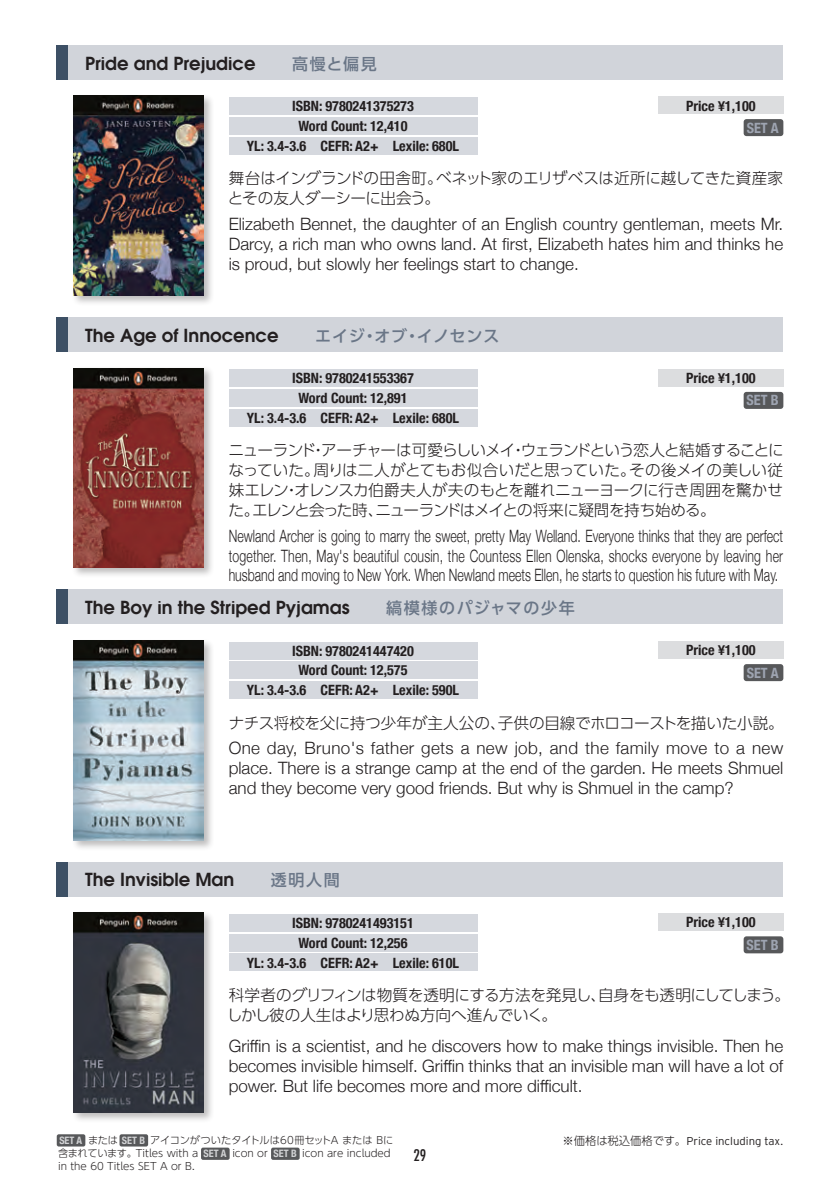
<style>
.page{position:relative;width:840px;height:1191px;background:#fff}
.page>*{position:absolute;margin:0;border:0;box-sizing:border-box;transform-origin:0 0}
.t1{font:600 18px "Avant Garde";color:#231f20}
.t2{font:300 17px/19.8px "Helvetica Neue";color:#231f20;text-align:justify}
.t3{font:300 17px/19.8px "Helvetica Neue";color:#231f20;text-align:justify;scale:.72 1}
.t4{font:500 16px "UD Shin Go Pro";letter-spacing:.055em;color:#6a7687}
.t5{font:500 16px "UD Shin Go Pro";letter-spacing:.1em;color:#6a7687}
.t6{font:500 16px "UD Shin Go Pro";letter-spacing:.08em;color:#6a7687}
.t7{font:300 15.6px/19.8px "UD Shin Go Pro";letter-spacing:-.02em;color:#231f20}
.t8{font:500 condensed 15.6px "Futura";color:#231f20}
.t9{font:700 condensed 14.2px "Helvetica Neue";color:#231f20}
.t10{font:700 condensed 14.2px "Helvetica Neue";color:#9ea4b1}
.t11{font:300 11.4px "Interstate";color:#231f20}
.t12{font:300 10.2px "UD Shin Go Pro";color:#231f20}
.t13{font:700 condensed 10.2px "Helvetica Neue";color:#d1d2d4}
.s1{font-family:"UD Shin Go Pro";font-weight:300;font-stretch:normal;color:#231f20}
.s2{font-family:"UD Shin Go Pro"}
</style>
<div class="page">
<div style="left:57px;top:590px;width:725px;height:34px;background:#d1d4da"></div>
<div style="left:57px;top:317px;width:725px;height:34px;background:#d1d4da"></div>
<div style="left:57px;top:45px;width:725px;height:34px;background:#d1d4da"></div>
<div style="left:57px;top:862px;width:725px;height:34px;background:#d1d4da"></div>
<div style="left:57px;top:590px;width:11px;height:34px;background:#3d5065"></div>
<div style="left:57px;top:317px;width:11px;height:34px;background:#3d5065"></div>
<div style="left:57px;top:45px;width:11px;height:34px;background:#3d5065"></div>
<div style="left:57px;top:862px;width:11px;height:34px;background:#3d5065"></div>
<div style="left:71px;top:93px;width:143px;height:213px;background:#231f20;opacity:.3"></div>
<img style="left:74px;top:96px;width:130px;height:200px">
<div style="left:71px;top:910px;width:143px;height:213px;background:#231f20;opacity:.3"></div>
<img style="left:74px;top:912px;width:130px;height:200px">
<div style="left:57px;top:1134px;width:28px;height:12px;background:#57585a;border-radius:2px"></div>
<div style="left:201px;top:1147px;width:28px;height:12px;background:#57585a;border-radius:2px"></div>
<div style="left:271px;top:1147px;width:28px;height:12px;background:#57585a;border-radius:2px"></div>
<div style="left:119px;top:1134px;width:29px;height:12px;background:#57585a;border-radius:2px"></div>
<div style="left:71px;top:638px;width:143px;height:212px;background:#231f20;opacity:.3"></div>
<img style="left:74px;top:640px;width:130px;height:200px">
<div style="left:71px;top:366px;width:143px;height:212px;background:#231f20;opacity:.3"></div>
<img style="left:74px;top:368px;width:130px;height:200px">
<div style="left:228px;top:662px;width:249px;height:17px;background:#d5d8de"></div>
<div style="left:228px;top:389px;width:249px;height:17px;background:#d5d8de"></div>
<div style="left:228px;top:117px;width:249px;height:17px;background:#d5d8de"></div>
<div style="left:228px;top:934px;width:249px;height:17px;background:#d5d8de"></div>
<div style="left:658px;top:641px;width:125px;height:17px;background:#dcdddf"></div>
<div style="left:658px;top:369px;width:125px;height:17px;background:#dcdddf"></div>
<div style="left:658px;top:97px;width:125px;height:17px;background:#dcdddf"></div>
<div style="left:658px;top:913px;width:125px;height:17px;background:#dcdddf"></div>
<div style="left:228px;top:681px;width:249px;height:17px;background:#d5d8de"></div>
<div style="left:228px;top:409px;width:249px;height:17px;background:#d5d8de"></div>
<div style="left:228px;top:137px;width:249px;height:17px;background:#d5d8de"></div>
<div style="left:228px;top:954px;width:249px;height:17px;background:#d5d8de"></div>
<div style="left:228px;top:642px;width:249px;height:17px;background:#d5d8de"></div>
<div style="left:228px;top:370px;width:249px;height:17px;background:#d5d8de"></div>
<div style="left:228px;top:98px;width:249px;height:17px;background:#d5d8de"></div>
<div style="left:228px;top:914px;width:249px;height:17px;background:#d5d8de"></div>
<div style="left:743px;top:119px;width:40px;height:17px;background:#57585a;border-radius:3px"></div>
<div style="left:743px;top:664px;width:40px;height:17px;background:#57585a;border-radius:3px"></div>
<div style="left:743px;top:392px;width:40px;height:17px;background:#57585a;border-radius:3px"></div>
<div style="left:743px;top:936px;width:40px;height:17px;background:#57585a;border-radius:3px"></div>
<p class="t1" style="left:85px;top:49px;width:172px">Pride and Prejudice</p>
<p class="t6" style="left:292px;top:51px;width:86px">高慢と偏見</p>
<p class="t9" style="left:292px;top:94px;width:123px">ISBN: 9780241375273</p>
<p class="t9" style="left:298px;top:114px;width:111px">Word Count: 12,410</p>
<p class="t9" style="left:247px;top:134px;width:213px">YL: 3.4-3.6 CEFR: A2+ Lexile: 680L</p>
<p class="t9" style="left:685px;top:94px;width:71px">Price ¥1,100</p>
<p class="t10" style="left:746px;top:116px;width:33px">SET A</p>
<p class="t7" style="left:228px;top:168px;width:556px">舞台はイングランドの田舎町。ベネット家のエリザベスは近所に越してきた資産家とその友人ダーシーに出会う。</p>
<p class="t2" style="left:228px;top:213px;width:555px">Elizabeth Bennet, the daughter of an English country gentleman, meets Mr.<br>Darcy, a rich man who owns land. At first, Elizabeth hates him and thinks he is proud, but slowly her feelings start to change.</p>
<p class="t1" style="left:85px;top:321px;width:195px">The Age of Innocence</p>
<p class="t4" style="left:315px;top:323px;width:186px">エイジ・オブ・イノセンス</p>
<p class="t9" style="left:292px;top:366px;width:123px">ISBN: 9780241553367</p>
<p class="t9" style="left:298px;top:386px;width:111px">Word Count: 12,891</p>
<p class="t9" style="left:247px;top:406px;width:213px">YL: 3.4-3.6 CEFR: A2+ Lexile: 680L</p>
<p class="t9" style="left:685px;top:366px;width:71px">Price ¥1,100</p>
<p class="t10" style="left:746px;top:388px;width:34px">SET B</p>
<p class="t7" style="left:228px;top:440px;width:556px;text-align:justify">ニューランド・アーチャーは可愛らしいメイ・ウェランドという恋人と結婚することになっていた。周りは二人がとてもお似合いだと思っていた。その後メイの美しい従妹エレン・オレンスカ伯爵夫人が夫のもとを離れニューヨークに行き周囲を驚かせた。エレンと会った時、ニューランドはメイとの将来に疑問を持ち始める。</p>
<p class="t3" style="left:228px;top:524px;width:771px">Newland Archer is going to marry the sweet, pretty May Welland. Everyone thinks that they are perfect together. Then, May's beautiful cousin, the Countess Ellen Olenska, shocks everyone by leaving her husband and moving to New York. When Newland meets Ellen, he starts to question his future with May.</p>
<p class="t1" style="left:85px;top:593px;width:266px">The Boy in the Striped Pyjamas</p>
<p class="t5" style="left:386px;top:595px;width:190px">縞模様のパジャマの少年</p>
<p class="t9" style="left:292px;top:638px;width:123px">ISBN: 9780241447420</p>
<p class="t9" style="left:298px;top:658px;width:111px">Word Count: 12,575</p>
<p class="t9" style="left:247px;top:678px;width:213px">YL: 3.4-3.6 CEFR: A2+ Lexile: 590L</p>
<p class="t9" style="left:685px;top:638px;width:71px">Price ¥1,100</p>
<p class="t10" style="left:746px;top:661px;width:33px">SET A</p>
<p class="t7" style="left:228px;top:712px;width:556px">ナチス将校を父に持つ少年が主人公の、子供の目線でホロコーストを描いた小説。</p>
<p class="t2" style="left:228px;top:737px;width:555px">One day, Bruno's father gets a new job, and the family move to a new place. There is a strange camp at the end of the garden. He meets Shmuel and they become very good friends. But why is Shmuel in the camp?</p>
<p class="t1" style="left:85px;top:865px;width:151px">The Invisible Man</p>
<p class="t6" style="left:271px;top:867px;width:70px">透明人間</p>
<p class="t9" style="left:292px;top:911px;width:123px">ISBN: 9780241493151</p>
<p class="t9" style="left:298px;top:930px;width:111px">Word Count: 12,256</p>
<p class="t9" style="left:247px;top:950px;width:213px">YL: 3.4-3.6 CEFR: A2+ Lexile: 610L</p>
<p class="t9" style="left:685px;top:910px;width:71px">Price ¥1,100</p>
<p class="t10" style="left:746px;top:933px;width:34px">SET B</p>
<p class="t7" style="left:227px;top:984px;width:564px">科学者のグリフィンは物質を透明にする方法を発見し、自身をも透明にしてしまう。しかし彼の人生はより思わぬ方向へ進んでいく。</p>
<p class="t2" style="left:228px;top:1034px;width:555px">Griffin is a scientist, and he discovers how to make things invisible. Then he becomes invisible himself. Griffin thinks that an invisible man will have a lot of power. But life becomes more and more difficult.</p>
<p class="t13" style="left:88px;top:1132px;width:58px"><span class="s1">または</span> SET B</p>
<p class="t12" style="left:150px;top:1132px;width:244px">アイコンがついたタイトルは60冊セットA または Bに</p>
<p class="t11" style="left:562px;top:1134px;width:222px"><span class="s2">※価格は税込価格です。</span>Price including tax.</p>
<p class="t12" style="left:58px;top:1144px;width:142px">含まれています。Titles with a</p>
<p class="t12" style="left:232px;top:1144px;width:37px">icon or</p>
<p class="t12" style="left:302px;top:1144px;width:90px">icon are included</p>
<p class="t12" style="left:58px;top:1157px;width:138px">in the 60 Titles SET A or B.</p>
<p class="t13" style="left:59px;top:1132px;width:24px">SET A</p>
<p class="t8" style="left:413px;top:1145px;width:14px">29</p>
<p class="t13" style="left:203px;top:1145px;width:24px">SET A</p>
<p class="t13" style="left:273px;top:1145px;width:25px">SET B</p>
</div>
